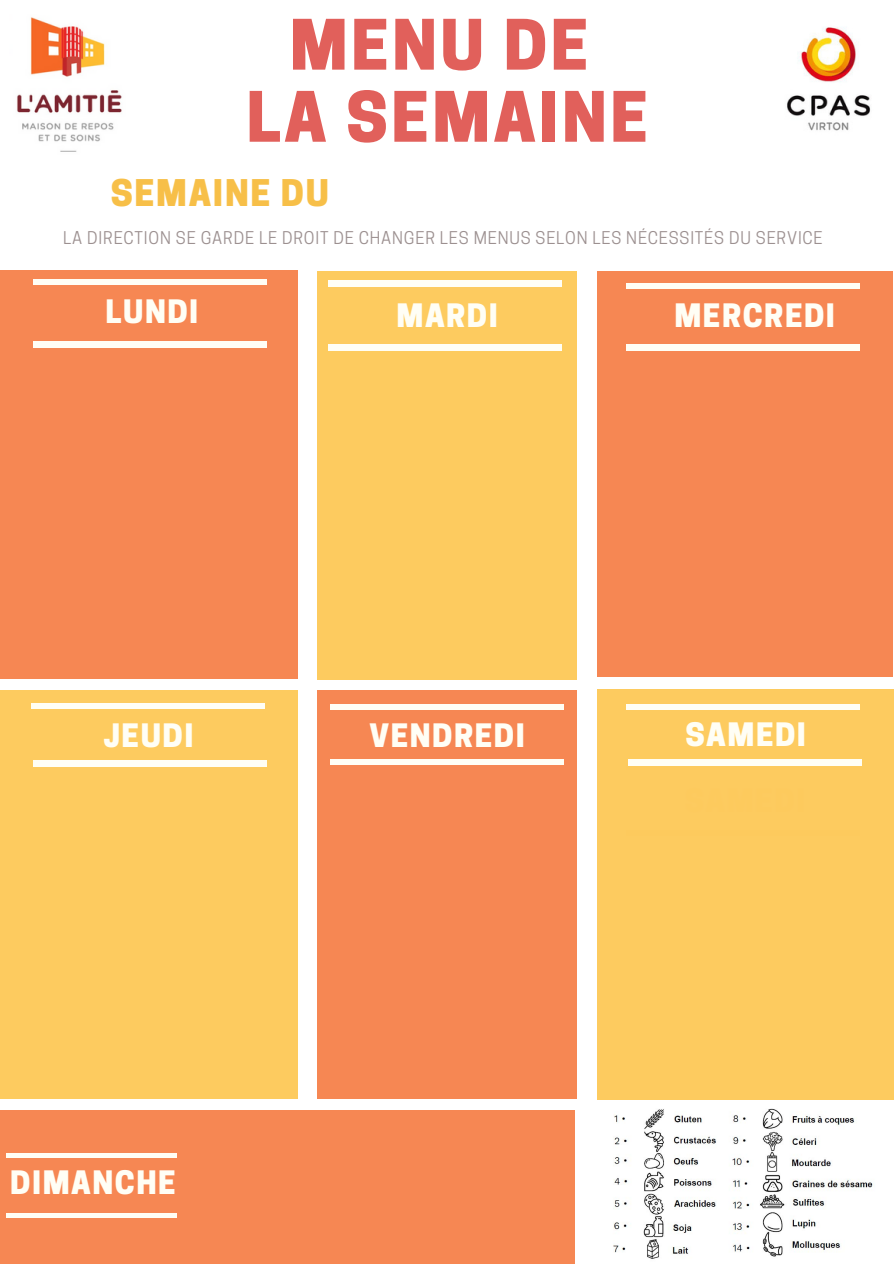
<style>
.page{position:relative;width:894px;height:1264px;background:#fff}
.page>*{position:absolute;margin:0;border:0;box-sizing:border-box;transform-origin:0 0}
.t1{font:800 65.1px/72px "Cooper Hewitt";letter-spacing:.05em;color:#da3933;text-align:center}
.t2{font:800 34.5px "Cooper Hewitt";letter-spacing:.05em;color:#f5b01b}
.t3{font:800 30.3px "Cooper Hewitt";letter-spacing:.05em;color:#fffef5}
.t4{font:16.5px "Cooper Hewitt";letter-spacing:.05em;color:#9c9090}
</style>
<div class="page">
<div style="left:0;top:270px;width:297px;height:409px;background:#f68753"></div>
<div style="left:34px;top:279px;width:233px;height:6px;background:#fffef5"></div>
<div style="left:34px;top:341px;width:233px;height:6px;background:#fffef5"></div>
<div style="left:317px;top:271px;width:259px;height:408px;background:#fdcb5f"></div>
<div style="left:597px;top:271px;width:295px;height:405px;background:#f68753"></div>
<div style="left:328px;top:280px;width:233px;height:6px;background:#fffef5"></div>
<div style="left:328px;top:344px;width:233px;height:6px;background:#fffef5"></div>
<div style="left:626px;top:283px;width:233px;height:6px;background:#fffef5"></div>
<div style="left:626px;top:344px;width:233px;height:6px;background:#fffef5"></div>
<img style="left:17px;top:17px;width:105px;height:135px">
<img style="left:787px;top:27px;width:84px;height:104px">
<div style="left:0;top:689px;width:297px;height:409px;background:#fdcb5f"></div>
<div style="left:597px;top:689px;width:296px;height:410px;background:#fdcb5f"></div>
<div style="left:317px;top:690px;width:259px;height:408px;background:#f68753"></div>
<div style="left:32px;top:703px;width:233px;height:5px;background:#fffef5"></div>
<div style="left:34px;top:760px;width:233px;height:6px;background:#fffef5"></div>
<div style="left:330px;top:704px;width:233px;height:5px;background:#fffef5"></div>
<div style="left:626px;top:704px;width:233px;height:5px;background:#fffef5"></div>
<div style="left:330px;top:759px;width:233px;height:6px;background:#fffef5"></div>
<div style="left:628px;top:759px;width:233px;height:6px;background:#fffef5"></div>
<div style="left:0;top:1109px;width:574px;height:154px;background:#f68753"></div>
<hr style="left:6px;top:1153px;width:170px;height:4px;background:#fffef5">
<hr style="left:6px;top:1213px;width:171px;height:4px;background:#fffef5">
<img style="left:613px;top:1108px;width:261px;height:151px">
<h1 class="t1" style="left:246px;top:17px;width:403px">MENU DE<br>LA SEMAINE</h1>
<h2 class="t2" style="left:111px;top:180px;width:220px">SEMAINE DU</h2>
<p class="t4" style="left:63px;top:231px;width:760px">LA DIRECTION SE GARDE LE DROIT DE CHANGER LES MENUS SELON LES NÉCESSITÉS DU SERVICE</p>
<h3 class="t3" style="left:106px;top:300px;width:94px">LUNDI</h3>
<h3 class="t3" style="left:396px;top:304px;width:103px">MARDI</h3>
<h3 class="t3" style="left:674px;top:304px;width:162px">MERCREDI</h3>
<h3 class="t3" style="left:103px;top:724px;width:91px">JEUDI</h3>
<h3 class="t3" style="left:369px;top:724px;width:157px">VENDREDI</h3>
<h3 class="t3" style="left:685px;top:723px;width:122px">SAMEDI</h3>
<h3 class="t3" style="left:10px;top:1171px;width:167px">DIMANCHE</h3>
</div>
